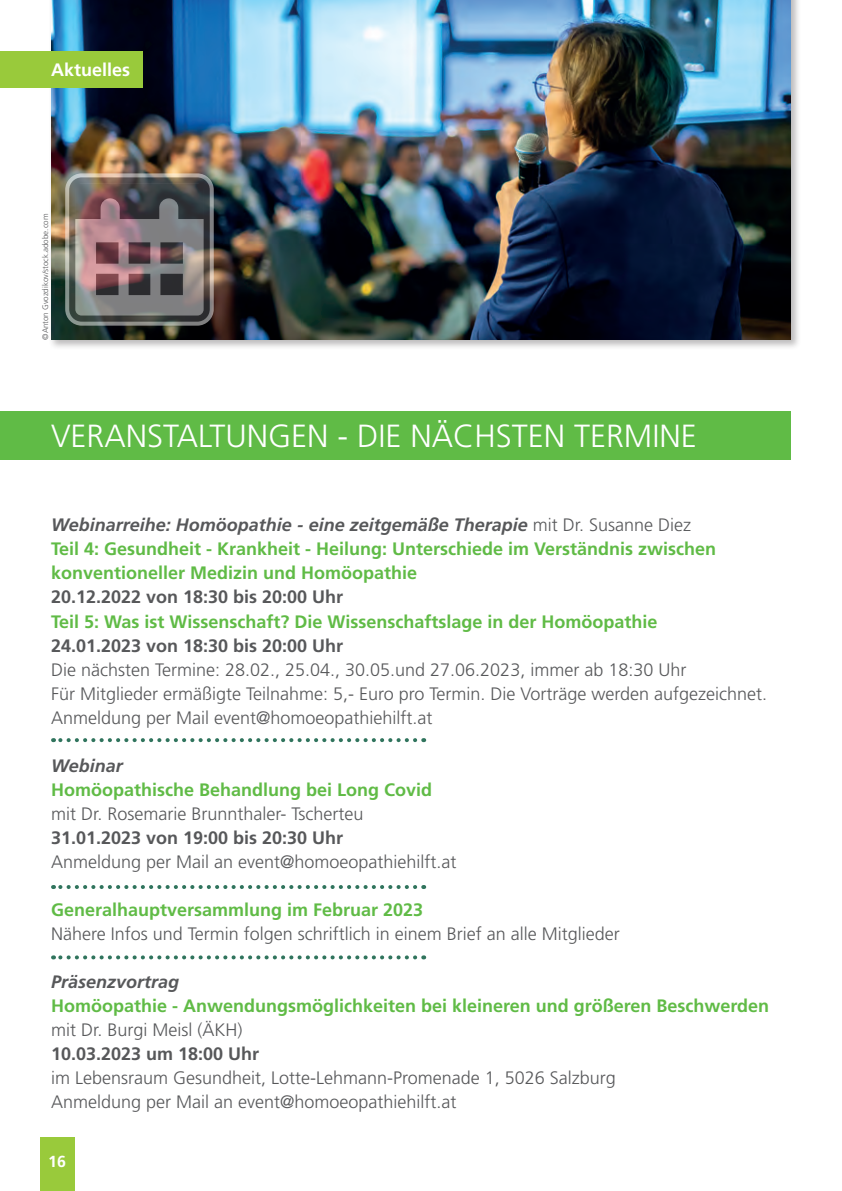
<style>
.page{position:relative;width:842px;height:1191px;background:#fff}
.page>*{position:absolute;margin:0;border:0;box-sizing:border-box;transform-origin:0 0}
.t1{font:300 32px "Frutiger";color:#fff}
.t2{font:300 18px/24px "Frutiger";color:#57585a}
.t3{font:700 18px/24px "Frutiger";color:#60bb46}
.t4{font:700 18px "Frutiger";color:#57585a}
.t5{font:italic 700 18px "Frutiger";color:#57585a}
.t6{font:700 18px "Frutiger";color:#fff}
.t7{font:700 16px "Frutiger";color:#fff}
.t8{font:300 8px "Frutiger";color:#57585a}
.s1{font-style:italic;color:#57585a}
.s2{font-weight:300;color:#57585a}
</style>
<div class="page">
<div style="left:40px;top:1137px;width:34px;height:54px;background:#99ca3b"></div>
<div style="left:49px;top:0;width:752px;height:350px;background:#231f20;opacity:.3"></div>
<img style="left:51px;top:0;width:740px;height:340px">
<div style="left:0;top:51px;width:142px;height:36px;background:#99ca3b"></div>
<img style="left:63px;top:171px;width:153px;height:157px">
<div style="left:0;top:411px;width:791px;height:48px;background:#60bb46"></div>
<svg style="left:53px;top:955px;width:362px;height:4px"></svg>
<svg style="left:53px;top:885px;width:362px;height:4px"></svg>
<svg style="left:53px;top:738px;width:362px;height:4px"></svg>
<p class="t6" style="left:51px;top:59px;width:81px">Aktuelles</p>
<p class="t8" style="left:41px;top:340px;width:127px;rotate:-90deg">©Anton Gvozdikov/stock.adobe.com</p>
<h1 class="t1" style="left:51px;top:418px;width:647px">VERANSTALTUNGEN - DIE NÄCHSTEN TERMINE</h1>
<p class="t3" style="left:51px;top:513px;width:667px"><span class="s1">Webinarreihe: Homöopathie - eine zeitgemäße Therapie</span> <span class="s2">mit Dr. Susanne Diez<br></span>Teil 4: Gesundheit - Krankheit - Heilung: Unterschiede im Verständnis zwischen konventioneller Medizin und Homöopathie</p>
<p class="t4" style="left:51px;top:586px;width:294px">20.12.2022 von 18:30 bis 20:00 Uhr</p>
<p class="t3" style="left:51px;top:609px;width:608px">Teil 5: Was ist Wissenschaft? Die Wissenschaftslage in der Homöopathie</p>
<p class="t4" style="left:51px;top:634px;width:294px">24.01.2023 von 18:30 bis 20:00 Uhr</p>
<p class="t2" style="left:51px;top:657px;width:718px">Die nächsten Termine: 28.02., 25.04., 30.05.und 27.06.2023, immer ab 18:30 Uhr<br>Für Mitglieder ermäßigte Teilnahme: 5,- Euro pro Termin. Die Vorträge werden aufgezeichnet.<br>Anmeldung per Mail event@homoeopathiehilft.at</p>
<p class="t5" style="left:51px;top:755px;width:73px">Webinar</p>
<p class="t3" style="left:51px;top:777px;width:383px">Homöopathische Behandlung bei Long Covid</p>
<p class="t2" style="left:51px;top:801px;width:314px">mit Dr. Rosemarie Brunnthaler- Tscherteu</p>
<p class="t4" style="left:51px;top:827px;width:294px">31.01.2023 von 19:00 bis 20:30 Uhr</p>
<p class="t2" style="left:51px;top:849px;width:407px">Anmeldung per Mail an event@homoeopathiehilft.at</p>
<p class="t3" style="left:51px;top:897px;width:374px">Generalhauptversammlung im Februar 2023</p>
<p class="t2" style="left:51px;top:921px;width:570px">Nähere Infos und Termin folgen schriftlich in einem Brief an alle Mitglieder</p>
<p class="t5" style="left:51px;top:971px;width:130px">Präsenzvortrag</p>
<p class="t3" style="left:51px;top:993px;width:720px">Homöopathie - Anwendungsmöglichkeiten bei kleineren und größeren Beschwerden</p>
<p class="t2" style="left:51px;top:1018px;width:193px">mit Dr. Burgi Meisl (ÄKH)</p>
<p class="t4" style="left:51px;top:1043px;width:210px">10.03.2023 um 18:00 Uhr</p>
<p class="t2" style="left:51px;top:1066px;width:566px">im Lebensraum Gesundheit, Lotte-Lehmann-Promenade 1, 5026 Salzburg<br>Anmeldung per Mail an event@homoeopathiehilft.at</p>
<p class="t7" style="left:48px;top:1152px;width:19px">16</p>
</div>
